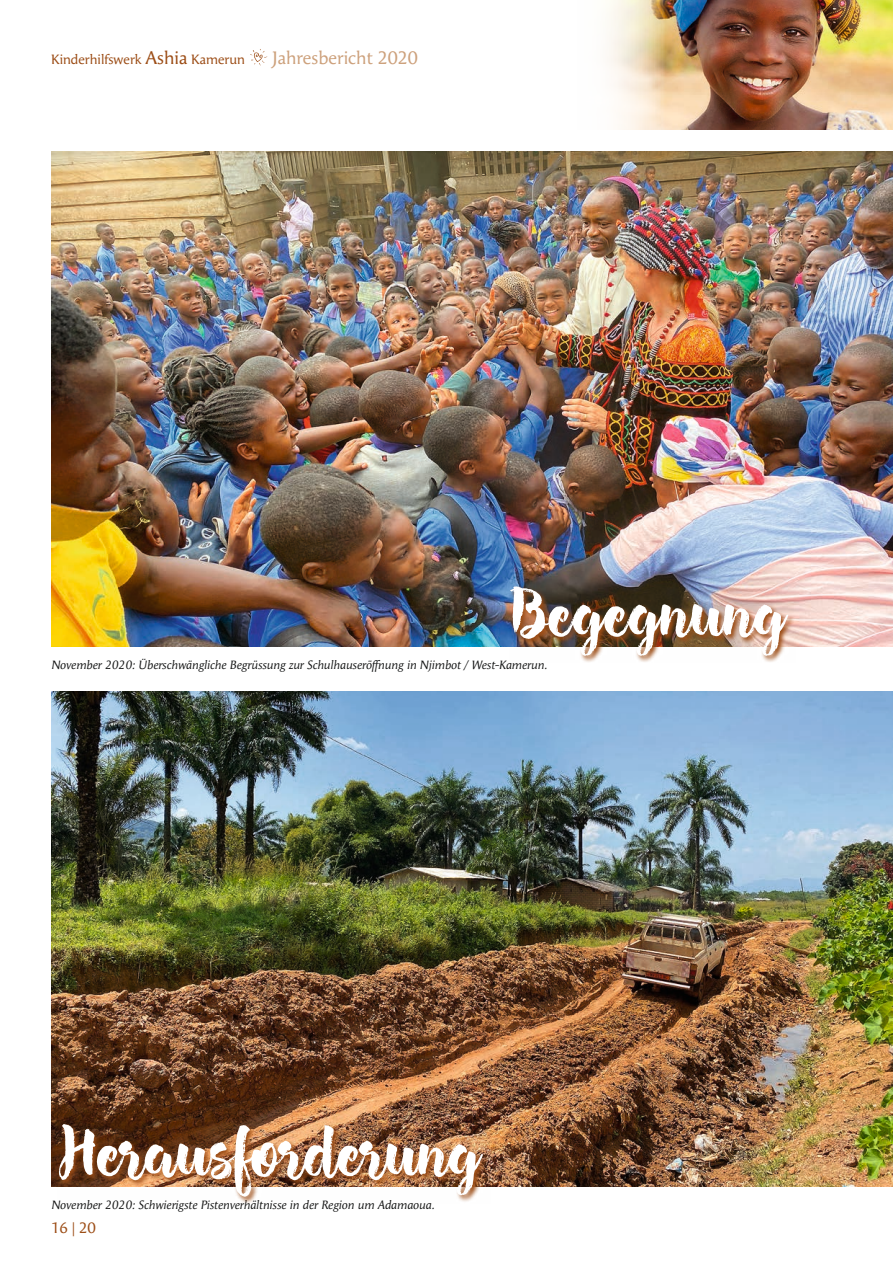
<style>
.page{position:relative;width:893px;height:1263px;background:#fff}
.page>*{position:absolute;margin:0;border:0;box-sizing:border-box;transform-origin:0 0}
.Grundschrift_kursiv{font:66px "Hensa";color:#fff}
.t1{font:18px "Angie Pro";color:#cda17c}
.t2{font:15px "Angie Pro";color:#9c4d16}
.t3{font:13.5px "Angie Pro";color:#9c4d16}
.Bildlegenden_linksbü{font:italic 12px "Angie Pro";color:#151616}
.s1{font-size:18px}
</style>
<div class="page">
<img style="left:607px;top:0;width:286px;height:129px">
<svg style="left:250px;top:49px;width:17px;height:17px"></svg>
<img style="left:51px;top:152px;width:842px;height:494px">
<img style="left:509px;top:585px;width:287px;height:77px">
<img style="left:51px;top:692px;width:842px;height:494px">
<svg style="left:58px;top:1122px;width:433px;height:81px"></svg>
<p class="t3" style="left:51px;top:50px;width:195px">Kinderhilfswerk <span class="s1">Ashia</span> Kamerun</p>
<h2 class="t1" style="left:273px;top:45px;width:147px">Jahresbericht 2020</h2>
<p class="Grundschrift_kursiv" style="left:510px;top:583px;width:278px">Begegnung</p>
<p class="Bildlegenden_linksbü" style="left:51px;top:657px;width:498px">November 2020: Überschwängliche Begrüssung zur Schulhauseröffnung in Njimbot / West-Kamerun.</p>
<p class="Grundschrift_kursiv" style="left:62px;top:1123px;width:421px">Herausforderung</p>
<p class="Bildlegenden_linksbü" style="left:51px;top:1197px;width:385px">November 2020: Schwierigste Pistenverhältnisse in der Region um Adamaoua.</p>
<p class="t2" style="left:51px;top:1217px;width:46px">16 | 20</p>
</div>
